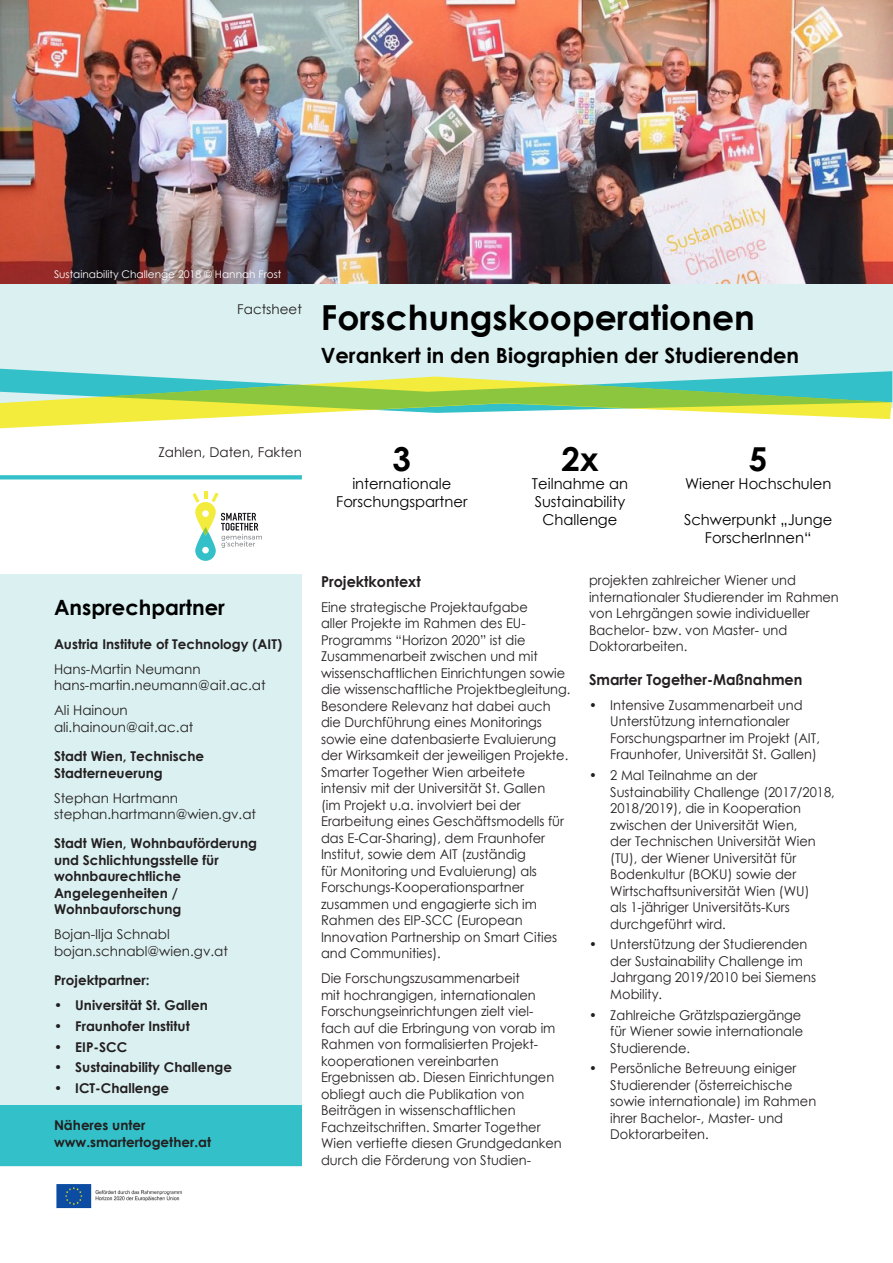
<style>
.page{position:relative;width:893px;height:1263px;background:#fff}
.page>*{position:absolute;margin:0;border:0;box-sizing:border-box;transform-origin:0 0}
.Factsheet_-_Überschr{font:700 34.5px "Century Gothic";color:#000}
.Überschrift_groß___n{font:700 33px "Century Gothic";color:#000}
.Factsheet_-_Überschr-2{font:700 21px "Century Gothic";color:#000}
.Unterüberschrift_Kap{font:700 21px "Century Gothic";color:#000}
.Überschrift_groß___n-2{font:15px/18px "Century Gothic";color:#000;text-align:center}
.Zwischenüberschrift{font:700 15px "Century Gothic";color:#231f20;scale:.96 1}
.Text{font:13.5px/16.5px "Century Gothic";color:#231f20;scale:.96 1}
.Zwischenüberschrift-2{font:700 13.5px/16.5px "Century Gothic";color:#231f20}
.Text-2{font:13.5px/16.5px "Century Gothic";color:#231f20}
.Text-3{font:700 13.5px/16.5px "Century Gothic";color:#231f20}
.Bildunterschrift{font:10.5px "Century Gothic";color:#fff}
</style>
<div class="page">
<svg style="left:0;top:475px;width:302px;height:4px"></svg>
<div style="left:195px;top:502px;width:21px;height:34px;background:#f3ec3c;border-radius:10px"></div>
<svg style="left:202px;top:510px;width:7px;height:7px"></svg>
<svg style="left:193px;top:492px;width:26px;height:11px"></svg>
<svg style="left:195px;top:513px;width:67px;height:48px"></svg>
<img style="left:56px;top:1184px;width:126px;height:25px">
<img style="left:0;top:0;width:893px;height:371px">
<div style="left:0;top:574px;width:302px;height:592px;background:#dbf0f1"></div>
<div style="left:0;top:1106px;width:302px;height:60px;background:#33c0c8"></div>
<div style="left:0;top:284px;width:892px;height:124px;background:#dbf0f1"></div>
<svg style="left:0;top:413px;width:891px;height:15px"></svg>
<svg style="left:0;top:369px;width:892px;height:44px"></svg>
<p class="Bildunterschrift" style="left:54px;top:267px;width:229px">Sustainability Challenge 2018 © Hannah Frost</p>
<p class="Text-2" style="left:237px;top:301px;width:66px">Factsheet</p>
<p class="Factsheet_-_Überschr" style="left:321px;top:291px;width:436px">Forschungskooperationen</p>
<p class="Factsheet_-_Überschr-2" style="left:321px;top:339px;width:480px">Verankert in den Biographien der Studierenden</p>
<p class="Text-2" style="left:158px;top:443px;width:145px">Zahlen, Daten, Fakten</p>
<p class="Unterüberschrift_Kap" style="left:54px;top:592px;width:172px">Ansprechpartner</p>
<p class="Zwischenüberschrift-2" style="left:54px;top:635px;width:230px">Austria Institute of Technology (AIT)</p>
<p class="Text-2" style="left:54px;top:660px;width:213px">Hans-Martin Neumann hans-martin.neumann@ait.ac.at</p>
<p class="Text-2" style="left:54px;top:702px;width:141px">Ali Hainoun ali.hainoun@ait.ac.at</p>
<p class="Zwischenüberschrift-2" style="left:54px;top:747px;width:152px">Stadt Wien, Technische<br>Stadterneuerung</p>
<p class="Text-2" style="left:54px;top:789px;width:204px">Stephan Hartmann stephan.hartmann@wien.gv.at</p>
<p class="Zwischenüberschrift-2" style="left:54px;top:835px;width:205px">Stadt Wien, Wohnbauförderung und Schlichtungsstelle für wohnbaurechtliche<br>Angelegenheiten /<br>Wohnbauforschung</p>
<p class="Text-2" style="left:54px;top:926px;width:176px">Bojan-Ilja Schnabl bojan.schnabl@wien.gv.at</p>
<p class="Zwischenüberschrift-2" style="left:54px;top:971px;width:97px">Projektpartner:</p>
<p class="Zwischenüberschrift-2" style="left:54px;top:996px;width:155px">• Universität St. Gallen</p>
<p class="Zwischenüberschrift-2" style="left:54px;top:1017px;width:137px">• Fraunhofer Institut</p>
<p class="Zwischenüberschrift-2" style="left:54px;top:1038px;width:75px">• EIP-SCC</p>
<p class="Zwischenüberschrift-2" style="left:54px;top:1059px;width:180px">• Sustainability Challenge</p>
<p class="Zwischenüberschrift-2" style="left:54px;top:1079px;width:117px">• ICT-Challenge</p>
<p class="Text-3" style="left:54px;top:1116px;width:159px">Näheres unter www.smartertogether.at</p>
<p class="Überschrift_groß___n" style="left:393px;top:434px;width:20px">3</p>
<p class="Überschrift_groß___n-2" style="left:336px;top:474px;width:133px">internationale<br>Forschungspartner</p>
<p class="Überschrift_groß___n" style="left:561px;top:434px;width:38px">2x</p>
<p class="Überschrift_groß___n-2" style="left:532px;top:474px;width:98px">Teilnahme an<br>Sustainability<br>Challenge</p>
<p class="Überschrift_groß___n" style="left:749px;top:434px;width:20px">5</p>
<p class="Überschrift_groß___n-2" style="left:685px;top:474px;width:148px">Wiener Hochschulen</p>
<p class="Überschrift_groß___n-2" style="left:684px;top:510px;width:150px">Schwerpunkt „Junge<br>ForscherInnen“</p>
<p class="Zwischenüberschrift" style="left:321px;top:570px;width:105px">Projektkontext</p>
<p class="Text" style="left:321px;top:598px;width:261px">Eine strategische Projektaufgabe<br>aller Projekte im Rahmen des EU-Programms “Horizon 2020” ist die Zusammenarbeit zwischen und mit wissenschaftlichen Einrichtungen sowie die wissenschaftliche Projektbegleitung.<br>Besondere Relevanz hat dabei auch die Durchführung eines Monitorings sowie eine datenbasierte Evaluierung der Wirksamkeit der jeweiligen Projekte.<br>Smarter Together Wien arbeitete intensiv mit der Universität St. Gallen<br>(im Projekt u.a. involviert bei der Erarbeitung eines Geschäftsmodells für das E-Car-Sharing), dem Fraunhofer Institut, sowie dem AIT (zuständig<br>für Monitoring und Evaluierung) als Forschungs-Kooperationspartner zusammen und engagierte sich im Rahmen des EIP-SCC (European Innovation Partnership on Smart Cities and Communities).</p>
<p class="Text" style="left:321px;top:970px;width:252px">Die Forschungszusammenarbeit<br>mit hochrangigen, internationalen Forschungseinrichtungen zielt viel&shy;fach auf die Erbringung von vorab im Rahmen von formalisierten Projekt&shy;kooperationen vereinbarten Ergebnissen ab. Diesen Einrichtungen obliegt auch die Publikation von Beiträgen in wissenschaftlichen Fachzeitschriften. Smarter Together Wien vertiefte diesen Grundgedanken durch die Förderung von Studien-</p>
<p class="Text" style="left:589px;top:572px;width:262px">projekten zahlreicher Wiener und internationaler Studierender im Rahmen von Lehrgängen sowie individueller<br>Bachelor- bzw. von Master- und<br>Doktorarbeiten.</p>
<p class="Zwischenüberschrift" style="left:589px;top:668px;width:224px">Smarter Together-Maßnahmen</p>
<p class="Text" style="left:610px;top:696px;width:220px;text-indent:-21px">• Intensive Zusammenarbeit und Unterstützung internationaler Forschungspartner im Projekt (AIT, Fraunhofer, Universität St. Gallen)</p>
<p class="Text" style="left:610px;top:767px;width:235px;text-indent:-21px">• 2 Mal Teilnahme an der<br>Sustainability Challenge (2017/2018,<br>2018/2019), die in Kooperation zwischen der Universität Wien,<br>der Technischen Universität Wien (TU), der Wiener Universität für<br>Bodenkultur (BOKU) sowie der<br>Wirtschaftsuniversität Wien (WU)<br>als 1-jähriger Universitäts-Kurs durchgeführt wird.</p>
<p class="Text" style="left:610px;top:936px;width:216px;text-indent:-21px">• Unterstützung der Studierenden der Sustainability Challenge im<br>Jahrgang 2019/2010 bei Siemens<br>Mobility.</p>
<p class="Text" style="left:610px;top:1006px;width:202px;text-indent:-21px">• Zahlreiche Grätzlspaziergänge für Wiener sowie internationale<br>Studierende.</p>
<p class="Text" style="left:610px;top:1060px;width:216px;text-indent:-21px">• Persönliche Betreuung einiger<br>Studierender (österreichische sowie internationale) im Rahmen ihrer Bachelor-, Master- und<br>Doktorarbeiten.</p>
</div>
